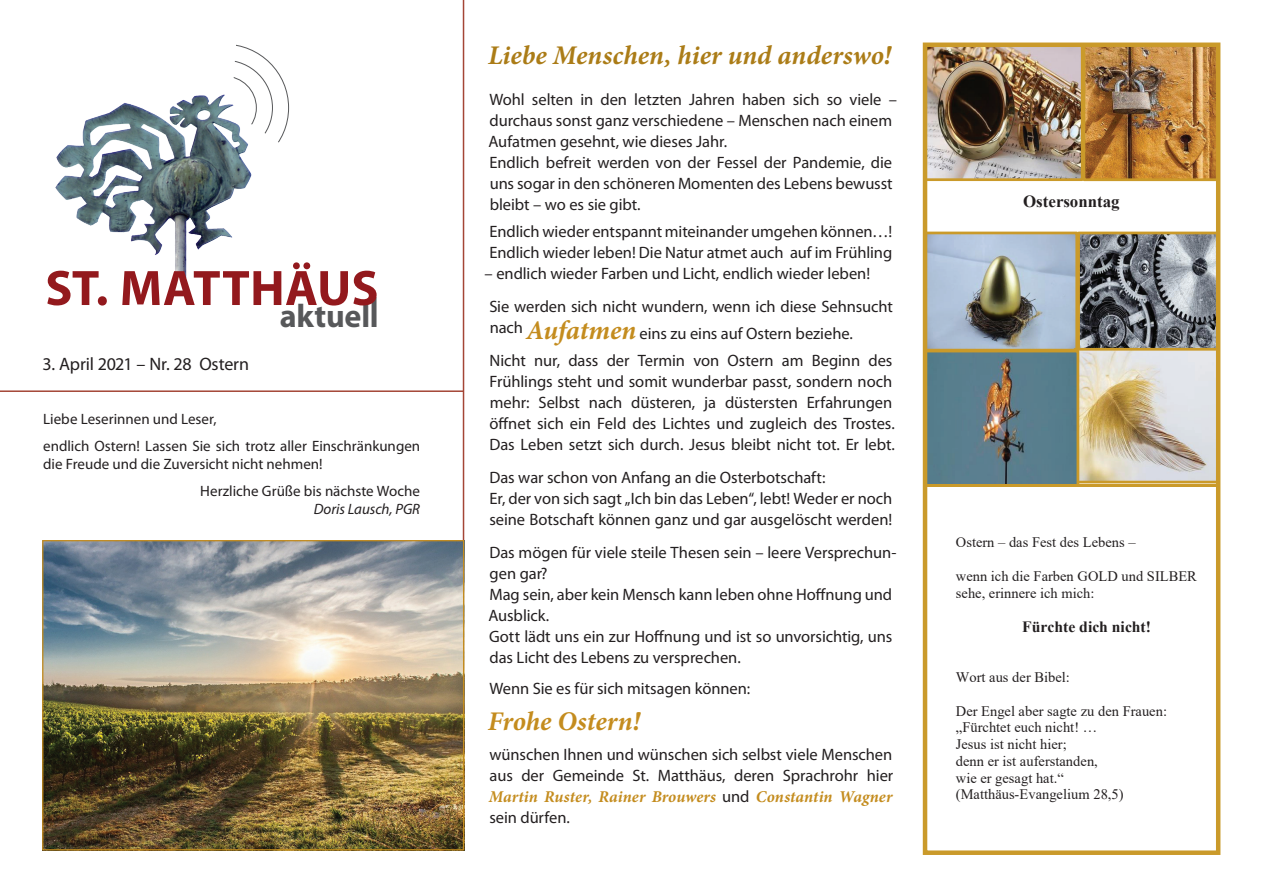
<style>
.page{position:relative;width:1263px;height:893px;background:#fff}
.page>*{position:absolute;margin:0;border:0;box-sizing:border-box;transform-origin:0 0}
.t1{font:700 50.25px "Myriad Pro";letter-spacing:.005em;color:#93191d}
.t2{font:700 32.7px "Myriad Pro";color:#57585a}
.t3{font:italic 700 27px "Minion Pro";color:#ab7c17}
.t4{font:italic 700 27px "Minion Pro";color:#c48c1e}
.t5{font:18px "Myriad Pro";letter-spacing:-.01em;color:#231f20}
.t6{font:700 16.95px "Times New Roman";color:#231f20}
.t7{font:16.5px/21px "Myriad Pro";letter-spacing:-.005em;color:#231f20}
.t8{font:italic 700 16.5px "Minion Pro";letter-spacing:.005em;color:#c48c1e}
.t9{font:700 15.75px "Times New Roman";color:#231f20}
.t10{font:15px/27px "Myriad Pro";color:#231f20}
.t11{font:italic 15px "Myriad Pro";letter-spacing:-.005em;color:#231f20}
.t12{font:14.55px/16.6px "Times New Roman";color:#231f20}
.s1{font-size:41.85px}
.s2{font-family:"Minion Pro";font-weight:700;font-style:italic;font-size:27px;color:#c48c1e}
.s3{font-family:"Myriad Pro";font-weight:400;font-style:normal;color:#231f20}
</style>
<div class="page">
<svg style="left:233px;top:44px;width:57px;height:132px"></svg>
<img style="left:55px;top:91px;width:196px;height:186px">
<hr style="left:0;top:390px;width:463px;height:2px;background:#a44536">
<img style="left:928px;top:48px;width:287px;height:133px">
<img style="left:928px;top:232px;width:287px;height:255px">
<hr style="left:925px;top:484px;width:293px;height:2px;background:#ca9a2a">
<div style="left:923px;top:43px;width:297px;height:812px;border:4px solid #ca9a2a"></div>
<hr style="left:463px;top:0;width:1px;height:541px;background:#a44536">
<img style="left:44px;top:542px;width:418px;height:306px">
<div style="left:42px;top:540px;width:422px;height:310px;border:1px solid #c48c1e"></div>
<h1 class="t1" style="left:45px;top:255px;width:335px">ST. MATTHÄUS</h1>
<h2 class="t2" style="left:280px;top:295px;width:100px">AKTUEL<span class="s1">L</span></h2>
<p class="t5" style="left:43px;top:353px;width:208px">3. April 2021 – Nr. 28 Ostern</p>
<p class="t10" style="left:43px;top:405px;width:379px">Liebe Leserinnen und Leser,<br>endlich Ostern! Lassen Sie sich trotz aller Einschränkungen</p>
<p class="t10" style="left:200px;top:450px;width:221px;text-indent:-157px">die Freude und die Zuversicht nicht nehmen!<br>Herzliche Grüße bis nächste Woche</p>
<p class="t11" style="left:314px;top:499px;width:108px">Doris Lausch, PGR</p>
<h3 class="t3" style="left:488px;top:36px;width:404px">Liebe Menschen, hier und anderswo!</h3>
<p class="t7" style="left:488px;top:88px;width:410px">Wohl selten in den letzten Jahren haben sich so viele – durchaus sonst ganz verschiedene – Menschen nach einem Aufatmen gesehnt, wie dieses Jahr.<br>Endlich befreit werden von der Fessel der Pandemie, die uns sogar in den schöneren Momenten des Lebens bewusst bleibt – wo es sie gibt.</p>
<p class="t7" style="left:490px;top:220px;width:404px">Endlich wieder entspannt miteinander umgehen können…!<br>Endlich wieder leben! Die Natur atmet auch auf im Frühling</p>
<p class="t7" style="left:485px;top:256px;width:410px;line-height:33px">– endlich wieder Farben und Licht, endlich wieder leben!<br>Sie werden sich nicht wundern, wenn ich diese Sehnsucht</p>
<p class="t7" style="left:490px;top:319px;width:404px;line-height:27px">nach <span class="s2">Aufatmen</span> eins zu eins auf Ostern beziehe.<br>Nicht nur, dass der Termin von Ostern am Beginn des</p>
<p class="t7" style="left:490px;top:370px;width:407px">Frühlings steht und somit wunderbar passt, sondern noch mehr: Selbst nach düsteren, ja düstersten Erfahrungen öffnet sich ein Feld des Lichtes und zugleich des Trostes.<br>Das Leben setzt sich durch. Jesus bleibt nicht tot. Er lebt.</p>
<p class="t7" style="left:489px;top:466px;width:404px">Das war schon von Anfang an die Osterbotschaft:<br>Er, der von sich sagt „Ich bin das Leben“, lebt! Weder er noch seine Botschaft können ganz und gar ausgelöscht werden!</p>
<p class="t7" style="left:488px;top:541px;width:410px">Das mögen für viele steile Thesen sein – leere Versprechun&shy;gen gar?<br>Mag sein, aber kein Mensch kann leben ohne Hoffnung und Ausblick.<br>Gott lädt uns ein zur Hoffnung und ist so unvorsichtig, uns das Licht des Lebens zu versprechen.</p>
<p class="t7" style="left:489px;top:678px;width:262px">Wenn Sie es für sich mitsagen können:</p>
<h3 class="t4" style="left:488px;top:702px;width:154px">Frohe Ostern!</h3>
<p class="t7" style="left:489px;top:744px;width:405px">wünschen Ihnen und wünschen sich selbst viele Menschen aus der Gemeinde St. Matthäus, deren Sprachrohr hier</p>
<p class="t8" style="left:489px;top:785px;width:405px">Martin Ruster, Rainer Brouwers <span class="s3">und</span> Constantin Wagner</p>
<p class="t7" style="left:489px;top:807px;width:82px">sein dürfen.</p>
<p class="t6" style="left:1023px;top:189px;width:98px">Ostersonntag</p>
<p class="t12" style="left:956px;top:534px;width:181px">Ostern – das Fest des Lebens –</p>
<p class="t12" style="left:956px;top:567px;width:242px">wenn ich die Farben GOLD und SILBER sehe, erinnere ich mich:</p>
<p class="t9" style="left:1022px;top:616px;width:130px">Fürchte dich nicht!</p>
<p class="t12" style="left:956px;top:669px;width:115px">Wort aus der Bibel:</p>
<p class="t12" style="left:956px;top:702px;width:213px">Der Engel aber sagte zu den Frauen: „Fürchtet euch nicht! …<br>Jesus ist nicht hier;<br>denn er ist auferstanden,<br>wie er gesagt hat.“ (Matthäus-Evangelium 28,5)</p>
</div>
